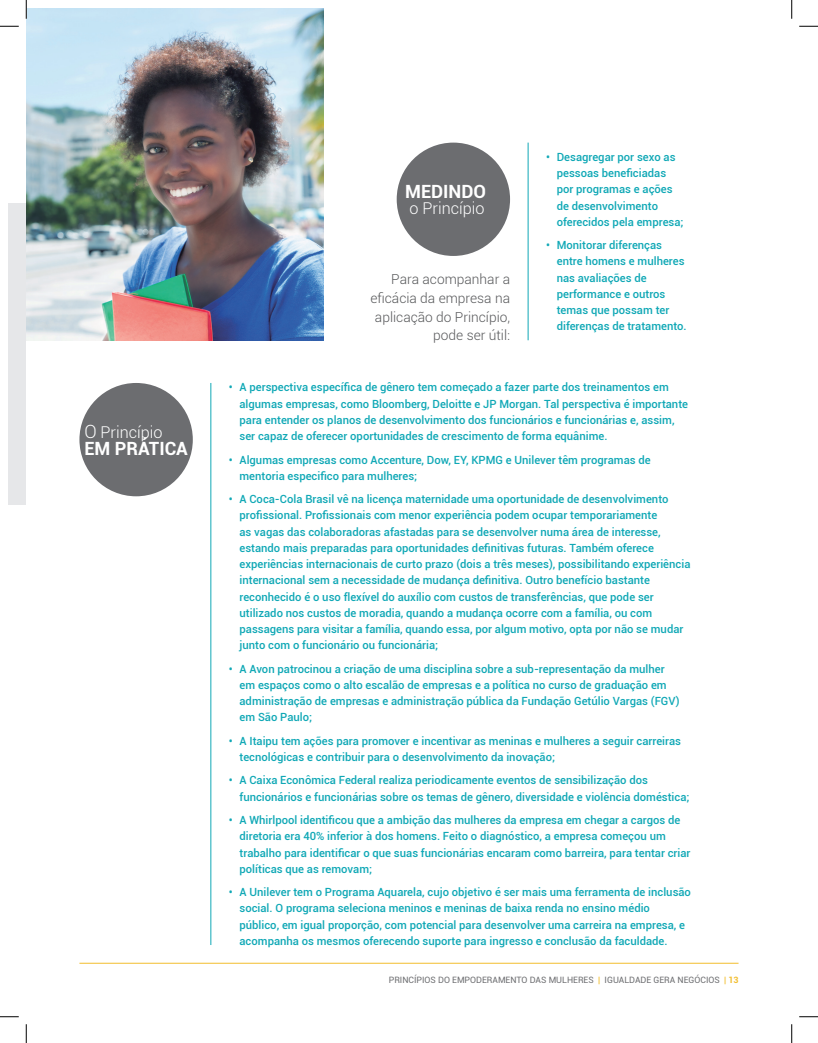
<style>
.page{position:relative;width:818px;height:1043px;background:#fff}
.page>*{position:absolute;margin:0;border:0;box-sizing:border-box;transform-origin:0 0}
.t1{font:700 18.25px "Roboto";color:#fff}
.t2{font:300 16.25px "Roboto";color:#fff}
.t3{font:300 13.75px/18.8px "Roboto";color:#57585a;text-align:right}
.t4{font:500 11.25px/16.2px "Roboto";color:#10a8b6}
.t5{font:8.75px "Roboto";color:#6c6d70}
.s1{font-size:18.25px}
.s2{color:#f2bd2d}
.s3{font-weight:700;color:#f2bd2d}
</style>
<div class="page">
<img style="left:26px;top:9px;width:297px;height:331px">
<div style="left:9px;top:203px;width:17px;height:302px;background:#e6e7e9"></div>
<div style="left:396px;top:143px;width:114px;height:113px;background:#6c6d70;border-radius:50%"></div>
<hr style="left:527px;top:143px;width:1px;height:197px;background:#10a8b6">
<hr style="left:210px;top:383px;width:1px;height:562px;background:#10a8b6">
<div style="left:79px;top:383px;width:114px;height:113px;background:#6c6d70;border-radius:50%"></div>
<hr style="left:79px;top:962px;width:659px;height:1px;background:#f2bd2d">
<svg style="left:0;top:25px;width:19px;height:2px"></svg>
<svg style="left:799px;top:25px;width:19px;height:2px"></svg>
<svg style="left:0;top:1016px;width:19px;height:1px"></svg>
<svg style="left:799px;top:1016px;width:19px;height:1px"></svg>
<svg style="left:25px;top:0;width:2px;height:19px"></svg>
<svg style="left:25px;top:1024px;width:2px;height:18px"></svg>
<svg style="left:791px;top:0;width:1px;height:19px"></svg>
<svg style="left:791px;top:1024px;width:1px;height:18px"></svg>
<h2 class="t2" style="left:84px;top:421px;width:80px"><span class="s1">O</span> Princípio</h2>
<h1 class="t1" style="left:84px;top:435px;width:105px">EM PRÁTICA</h1>
<p class="t4" style="left:556px;top:148px;width:128px;text-indent:-11px">• Desagregar por sexo as pessoas beneficiadas por programas e ações de desenvolvimento oferecidos pela empresa;</p>
<p class="t4" style="left:556px;top:237px;width:131px;text-indent:-11px">• Monitorar diferenças entre homens e mulheres nas avaliações de performance e outros temas que possam ter diferenças de tratamento.</p>
<h1 class="t1" style="left:405px;top:179px;width:82px">MEDINDO</h1>
<h2 class="t2" style="left:409px;top:197px;width:77px">o Princípio</h2>
<p class="t3" style="left:370px;top:269px;width:141px">Para acompanhar a eficácia da empresa na aplicação do Princípio, pode ser útil:</p>
<p class="t4" style="left:239px;top:379px;width:450px;text-indent:-11px">• A perspectiva específica de gênero tem começado a fazer parte dos treinamentos em algumas empresas, como Bloomberg, Deloitte e JP Morgan. Tal perspectiva é importante para entender os planos de desenvolvimento dos funcionários e funcionárias e, assim, ser capaz de oferecer oportunidades de crescimento de forma equânime.</p>
<p class="t4" style="left:239px;top:451px;width:413px;text-indent:-11px">• Algumas empresas como Accenture, Dow, EY, KPMG e Unilever têm programas de mentoria especifico para mulheres;</p>
<p class="t4" style="left:239px;top:490px;width:452px;text-indent:-11px">• A Coca-Cola Brasil vê na licença maternidade uma oportunidade de desenvolvimento profissional. Profissionais com menor experiência podem ocupar temporariamente<br>as vagas das colaboradoras afastadas para se desenvolver numa área de interesse, estando mais preparadas para oportunidades definitivas futuras. Também oferece experiências internacionais de curto prazo (dois a três meses), possibilitando experiência internacional sem a necessidade de mudança definitiva. Outro benefício bastante reconhecido é o uso flexível do auxílio com custos de transferências, que pode ser utilizado nos custos de moradia, quando a mudança ocorre com a família, ou com passagens para visitar a família, quando essa, por algum motivo, opta por não se mudar junto com o funcionário ou funcionária;</p>
<p class="t4" style="left:239px;top:660px;width:441px;text-indent:-11px">• A Avon patrocinou a criação de uma disciplina sobre a sub-representação da mulher em espaços como o alto escalão de empresas e a política no curso de graduação em administração de empresas e administração pública da Fundação Getúlio Vargas (FGV) em São Paulo;</p>
<p class="t4" style="left:239px;top:732px;width:443px;text-indent:-11px">• A Itaipu tem ações para promover e incentivar as meninas e mulheres a seguir carreiras tecnológicas e contribuir para o desenvolvimento da inovação;</p>
<p class="t4" style="left:239px;top:771px;width:451px;text-indent:-11px">• A Caixa Econômica Federal realiza periodicamente eventos de sensibilização dos funcionários e funcionárias sobre os temas de gênero, diversidade e violência doméstica;</p>
<p class="t4" style="left:239px;top:811px;width:452px;text-indent:-11px">• A Whirlpool identificou que a ambição das mulheres da empresa em chegar a cargos de diretoria era 40% inferior à dos homens. Feito o diagnóstico, a empresa começou um trabalho para identificar o que suas funcionárias encaram como barreira, para tentar criar políticas que as removam;</p>
<p class="t4" style="left:239px;top:883px;width:453px;text-indent:-11px">• A Unilever tem o Programa Aquarela, cujo objetivo é ser mais uma ferramenta de inclusão social. O programa seleciona meninos e meninas de baixa renda no ensino médio público, em igual proporção, com potencial para desenvolver uma carreira na empresa, e acompanha os mesmos oferecendo suporte para ingresso e conclusão da faculdade.</p>
<p class="t5" style="left:389px;top:974px;width:351px">PRINCÍPIOS DO EMPODERAMENTO DAS MULHERES <span class="s2">|</span> IGUALDADE GERA NEGÓCIOS <span class="s2">|</span> <span class="s3">13</span></p>
</div>
